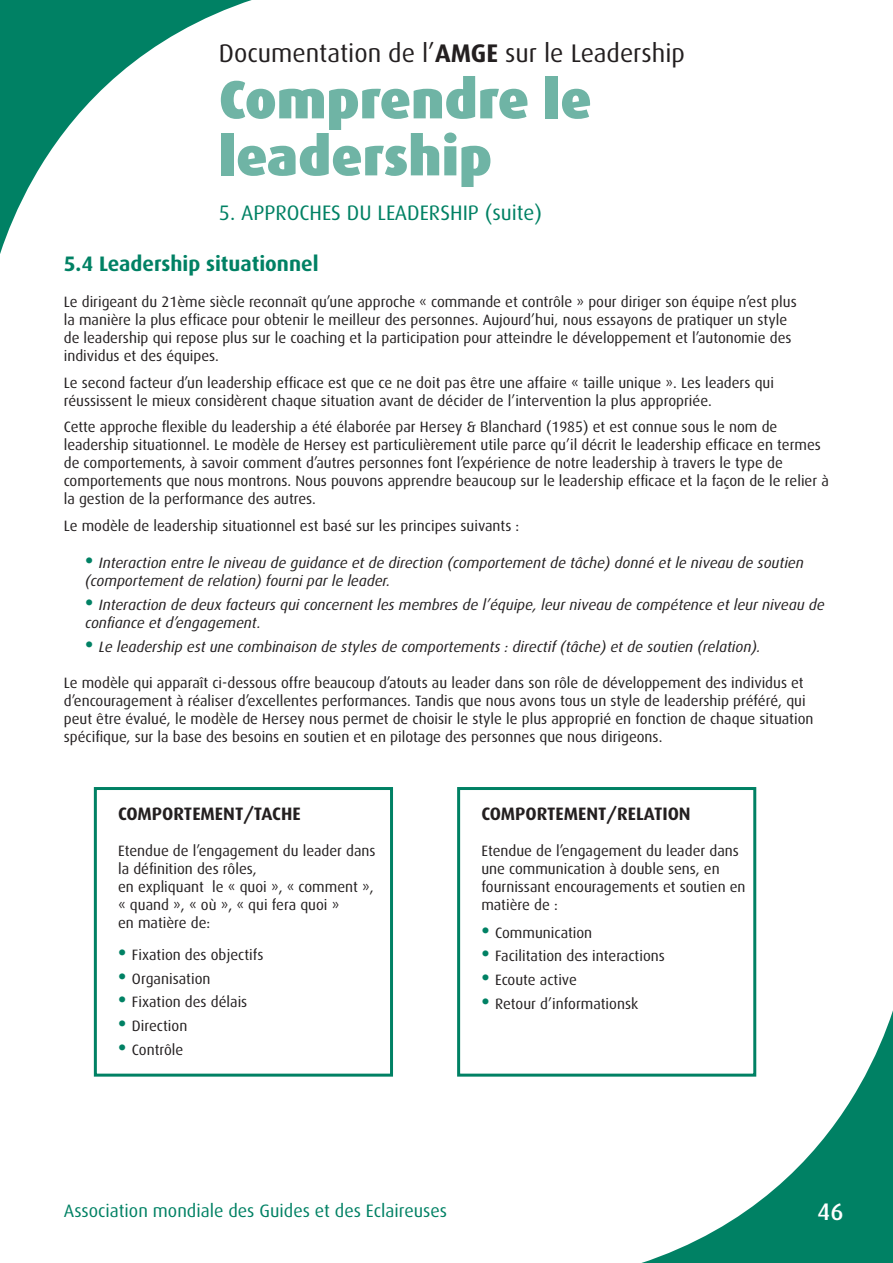
<style>
.page{position:relative;width:893px;height:1263px;background:#fff}
.page>*{position:absolute;margin:0;border:0;box-sizing:border-box;transform-origin:0 0}
.t1{font:900 54px/57px "Dax";color:#6fb4a5}
.t2{font:25.5px "Dax";color:#231f20}
.t3{font:500 24px "Dax";color:#fff}
.t4{font:21px "Dax";color:#008164}
.t5{font:700 21px "Dax";color:#008164}
.t6{font:18px "Dax";color:#008164}
.t7{font:700 18px "Dax";color:#231f20}
.t8{font:15px/18px "Dax";color:#231f20}
.t9{font:italic 15px/18px "Dax";color:#231f20}
.s1{font-weight:700}
.s2{font-weight:700;font-style:normal;font-size:21px;color:#008164}
.s3{font-weight:700;font-size:21px;color:#008164}
</style>
<div class="page">
<svg style="left:617px;top:987px;width:276px;height:276px"></svg>
<svg style="left:0;top:0;width:252px;height:254px"></svg>
<div style="left:94px;top:787px;width:299px;height:289px;border:3px solid #008164"></div>
<div style="left:457px;top:787px;width:299px;height:289px;border:3px solid #008164"></div>
<h2 class="t2" style="left:219px;top:39px;width:467px">Documentation de l’<span class="s1">AMGE</span> sur le Leadership</h2>
<h1 class="t1" style="left:219px;top:72px;width:374px">Comprendre le leadership</h1>
<h3 class="t4" style="left:219px;top:201px;width:325px">5. APPROCHES DU LEADERSHIP (suite)</h3>
<h3 class="t5" style="left:64px;top:252px;width:256px">5.4 Leadership situationnel</h3>
<p class="t8" style="left:64px;top:293px;width:734px">Le dirigeant du 21ème siècle reconnaît qu’une approche « commande et contrôle » pour diriger son équipe n’est plus la manière la plus efficace pour obtenir le meilleur des personnes. Aujourd’hui, nous essayons de pratiquer un style de leadership qui repose plus sur le coaching et la participation pour atteindre le développement et l’autonomie des individus et des équipes.</p>
<p class="t8" style="left:64px;top:374px;width:712px">Le second facteur d’un leadership efficace est que ce ne doit pas être une affaire « taille unique ». Les leaders qui réussissent le mieux considèrent chaque situation avant de décider de l’intervention la plus appropriée.</p>
<p class="t8" style="left:64px;top:418px;width:767px">Cette approche flexible du leadership a été élaborée par Hersey &amp; Blanchard (1985) et est connue sous le nom de leadership situationnel. Le modèle de Hersey est particulièrement utile parce qu’il décrit le leadership efficace en termes de comportements, à savoir comment d’autres personnes font l’expérience de notre leadership à travers le type de comportements que nous montrons. Nous pouvons apprendre beaucoup sur le leadership efficace et la façon de le relier à la gestion de la performance des autres.</p>
<p class="t8" style="left:64px;top:517px;width:457px">Le modèle de leadership situationnel est basé sur les principes suivants :</p>
<p class="t9" style="left:85px;top:554px;width:720px"><span class="s2">•</span> Interaction entre le niveau de guidance et de direction (comportement de tâche) donné et le niveau de soutien (comportement de relation) fourni par le leader.</p>
<p class="t9" style="left:85px;top:596px;width:741px"><span class="s2">•</span> Interaction de deux facteurs qui concernent les membres de l’équipe, leur niveau de compétence et leur niveau de confiance et d’engagement.</p>
<p class="t9" style="left:85px;top:638px;width:677px"><span class="s2">•</span> Le leadership est une combinaison de styles de comportements : directif (tâche) et de soutien (relation).</p>
<p class="t8" style="left:64px;top:674px;width:751px">Le modèle qui apparaît ci-dessous offre beaucoup d’atouts au leader dans son rôle de développement des individus et d’encouragement à réaliser d’excellentes performances. Tandis que nous avons tous un style de leadership préféré, qui peut être évalué, le modèle de Hersey nous permet de choisir le style le plus approprié en fonction de chaque situation spécifique, sur la base des besoins en soutien et en pilotage des personnes que nous dirigeons.</p>
<p class="t7" style="left:118px;top:803px;width:184px">COMPORTEMENT/TACHE</p>
<p class="t8" style="left:118px;top:841px;width:259px">Etendue de l’engagement du leader dans la définition des rôles,<br>en expliquant le « quoi », « comment », « quand », « où », « qui fera quoi »<br>en matière de:</p>
<p class="t8" style="left:118px;top:946px;width:147px"><span class="s3">•</span> Fixation des objectifs</p>
<p class="t8" style="left:118px;top:969px;width:94px"><span class="s3">•</span> Organisation</p>
<p class="t8" style="left:118px;top:993px;width:131px"><span class="s3">•</span> Fixation des délais</p>
<p class="t8" style="left:118px;top:1017px;width:71px"><span class="s3">•</span> Direction</p>
<p class="t8" style="left:118px;top:1041px;width:67px"><span class="s3">•</span> Contrôle</p>
<p class="t7" style="left:481px;top:803px;width:211px">COMPORTEMENT/RELATION</p>
<p class="t8" style="left:481px;top:841px;width:266px">Etendue de l’engagement du leader dans une communication à double sens, en fournissant encouragements et soutien en matière de :</p>
<p class="t8" style="left:481px;top:923px;width:112px"><span class="s3">•</span> Communication</p>
<p class="t8" style="left:481px;top:947px;width:185px"><span class="s3">•</span> Facilitation des interactions</p>
<p class="t8" style="left:481px;top:971px;width:97px"><span class="s3">•</span> Ecoute active</p>
<p class="t8" style="left:481px;top:995px;width:158px"><span class="s3">•</span> Retour d’informationsk</p>
<p class="t6" style="left:64px;top:1201px;width:385px">Association mondiale des Guides et des Eclaireuses</p>
<h3 class="t3" style="left:817px;top:1198px;width:28px">46</h3>
</div>
